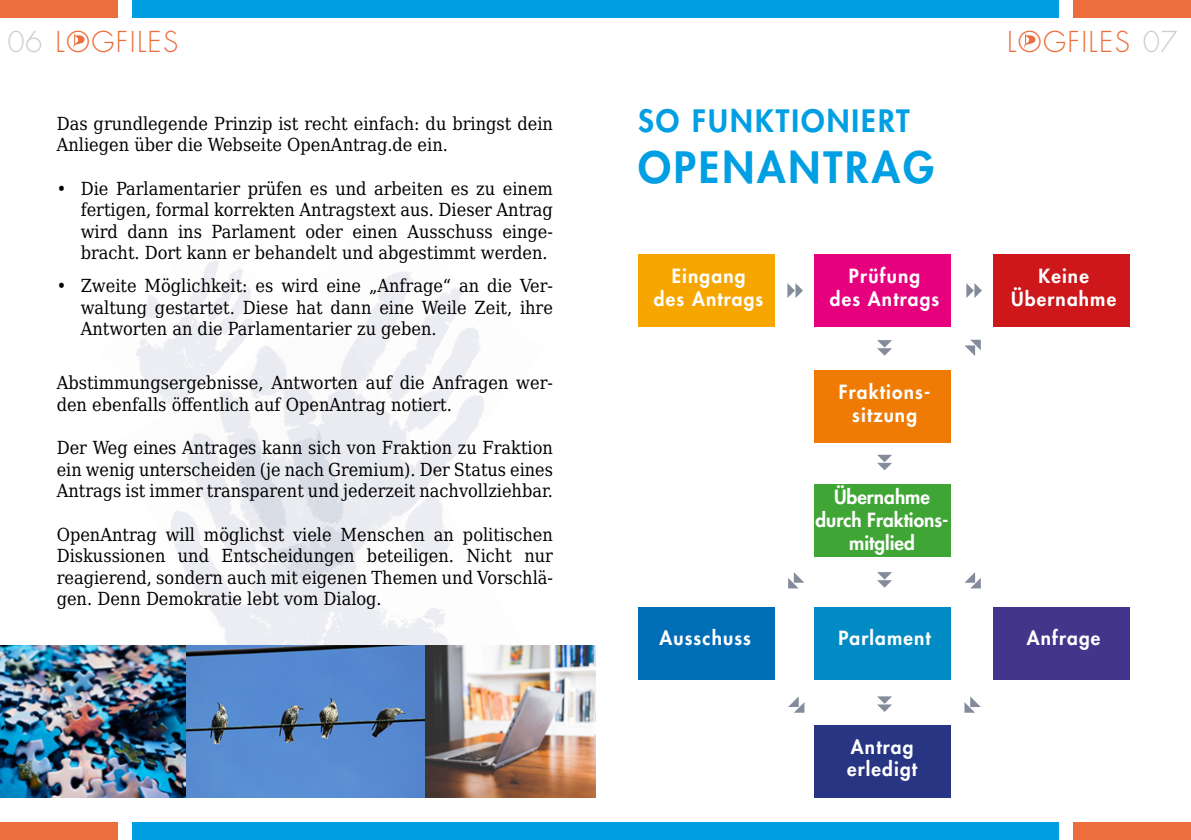
<style>
.page{position:relative;width:1191px;height:840px;background:#fff}
.page>*{position:absolute;margin:0;border:0;box-sizing:border-box;transform-origin:0 0}
.t1{font:800 42px "Futura Std";letter-spacing:.07em;color:#009fe3}
.t2{font:800 30px "Futura Std";letter-spacing:.07em;color:#009fe3}
.t3{font:300 28px "Futura Std";letter-spacing:.05em;color:#ed6e3d}
.t4{font:800 19px/22.8px "Futura Std";letter-spacing:.06em;color:#fff;text-align:center}
.t5{font:800 19px/22.8px "Futura Std";color:#fff;text-align:center}
.t6{font:18px/21.6px "DejaVu LGC Serif Condensed";color:#000;text-align:justify}
.s1{color:#d4cad2}
</style>
<div class="page">
<div style="left:0;top:0;width:117px;height:17px;background:#ed6e3d"></div>
<div style="left:0;top:822px;width:117px;height:17px;background:#ed6e3d"></div>
<div style="left:1073px;top:0;width:118px;height:17px;background:#ed6e3d"></div>
<div style="left:1073px;top:822px;width:118px;height:17px;background:#ed6e3d"></div>
<div style="left:132px;top:0;width:463px;height:17px;background:#009fe3"></div>
<div style="left:132px;top:822px;width:463px;height:17px;background:#009fe3"></div>
<div style="left:595px;top:0;width:464px;height:17px;background:#009fe3"></div>
<div style="left:595px;top:822px;width:464px;height:17px;background:#009fe3"></div>
<img style="left:424px;top:645px;width:171px;height:152px">
<svg style="left:185px;top:645px;width:239px;height:152px;background:#5383c2"></svg>
<img style="left:0;top:645px;width:185px;height:152px">
<svg style="left:73px;top:34px;width:11px;height:15px"></svg>
<svg style="left:1024px;top:34px;width:11px;height:15px"></svg>
<img style="left:135px;top:295px;width:19px;height:97px">
<img style="left:154px;top:261px;width:331px;height:353px">
<div style="left:638px;top:254px;width:136px;height:73px;background:#f7a600"></div>
<div style="left:993px;top:254px;width:136px;height:73px;background:#cd171a"></div>
<div style="left:814px;top:484px;width:136px;height:72px;background:#3fa535"></div>
<div style="left:814px;top:606px;width:136px;height:73px;background:#008bc5"></div>
<div style="left:814px;top:724px;width:136px;height:73px;background:#283583"></div>
<div style="left:638px;top:606px;width:136px;height:73px;background:#006eb7"></div>
<div style="left:993px;top:606px;width:136px;height:73px;background:#43358b"></div>
<div style="left:814px;top:254px;width:136px;height:73px;background:#e6007d"></div>
<div style="left:814px;top:370px;width:136px;height:72px;background:#ef7b05"></div>
<svg style="left:787px;top:283px;width:16px;height:15px"></svg>
<svg style="left:964px;top:339px;width:16px;height:17px"></svg>
<svg style="left:964px;top:572px;width:16px;height:16px"></svg>
<svg style="left:788px;top:696px;width:16px;height:16px"></svg>
<svg style="left:788px;top:572px;width:16px;height:16px"></svg>
<svg style="left:964px;top:696px;width:16px;height:16px"></svg>
<svg style="left:877px;top:340px;width:15px;height:15px"></svg>
<svg style="left:877px;top:454px;width:15px;height:16px"></svg>
<svg style="left:877px;top:572px;width:15px;height:15px"></svg>
<svg style="left:877px;top:696px;width:15px;height:15px"></svg>
<svg style="left:966px;top:283px;width:16px;height:15px"></svg>
<h3 class="t3" style="left:8px;top:25px;width:172px"><span class="s1">06</span> LOGFILES</h3>
<h3 class="t3" style="left:1007px;top:25px;width:172px">LOGFILES <span class="s1">07</span></h3>
<p class="t6" style="left:57px;top:111px;width:498px">Das grundlegende Prinzip ist recht einfach: du bringst dein<br>Anliegen über die Webseite OpenAntrag.de ein.</p>
<p class="t6" style="left:81px;top:176px;width:474px;text-indent:-24px">• Die Parlamentarier prüfen es und arbeiten es zu einem fertigen, formal korrekten Antragstext aus. Dieser Antrag wird dann ins Parlament oder einen Ausschuss einge&shy;bracht. Dort kann er behandelt und abgestimmt werden.</p>
<p class="t6" style="left:81px;top:273px;width:474px;text-indent:-24px">• Zweite Möglichkeit: es wird eine „Anfrage“ an die Ver&shy;waltung gestartet. Diese hat dann eine Weile Zeit, ihre Antworten an die Parlamentarier zu geben.</p>
<p class="t6" style="left:57px;top:370px;width:498px">Abstimmungsergebnisse, Antworten auf die Anfragen wer&shy;den ebenfalls öffentlich auf OpenAntrag notiert.</p>
<p class="t6" style="left:57px;top:435px;width:498px">Der Weg eines Antrages kann sich von Fraktion zu Fraktion ein wenig unterscheiden (je nach Gremium). Der Status eines Antrags ist immer transparent und jederzeit nachvollziehbar.</p>
<p class="t6" style="left:57px;top:521px;width:498px">OpenAntrag will möglichst viele Menschen an politischen Diskussionen und Entscheidungen beteiligen. Nicht nur reagierend, sondern auch mit eigenen Themen und Vorschlä&shy;gen. Denn Demokratie lebt vom Dialog.</p>
<h2 class="t2" style="left:638px;top:102px;width:273px">SO FUNKTIONIERT</h2>
<h1 class="t1" style="left:638px;top:140px;width:297px">OPENANTRAG</h1>
<p class="t4" style="left:830px;top:264px;width:111px">Prüfung<br>des Antrags</p>
<p class="t4" style="left:654px;top:264px;width:111px">Eingang<br>des Antrags</p>
<p class="t4" style="left:1011px;top:264px;width:107px">Keine<br>Übernahme</p>
<p class="t4" style="left:839px;top:380px;width:93px">Fraktions&shy;sitzung</p>
<p class="t5" style="left:815px;top:485px;width:134px">Übernahme durch Fraktions&shy;mitglied</p>
<p class="t4" style="left:659px;top:626px;width:93px">Ausschuss</p>
<p class="t4" style="left:1026px;top:626px;width:75px">Anfrage</p>
<p class="t4" style="left:838px;top:626px;width:94px">Parlament</p>
<p class="t4" style="left:847px;top:734px;width:71px;text-align:left">Antrag erledigt</p>
</div>
